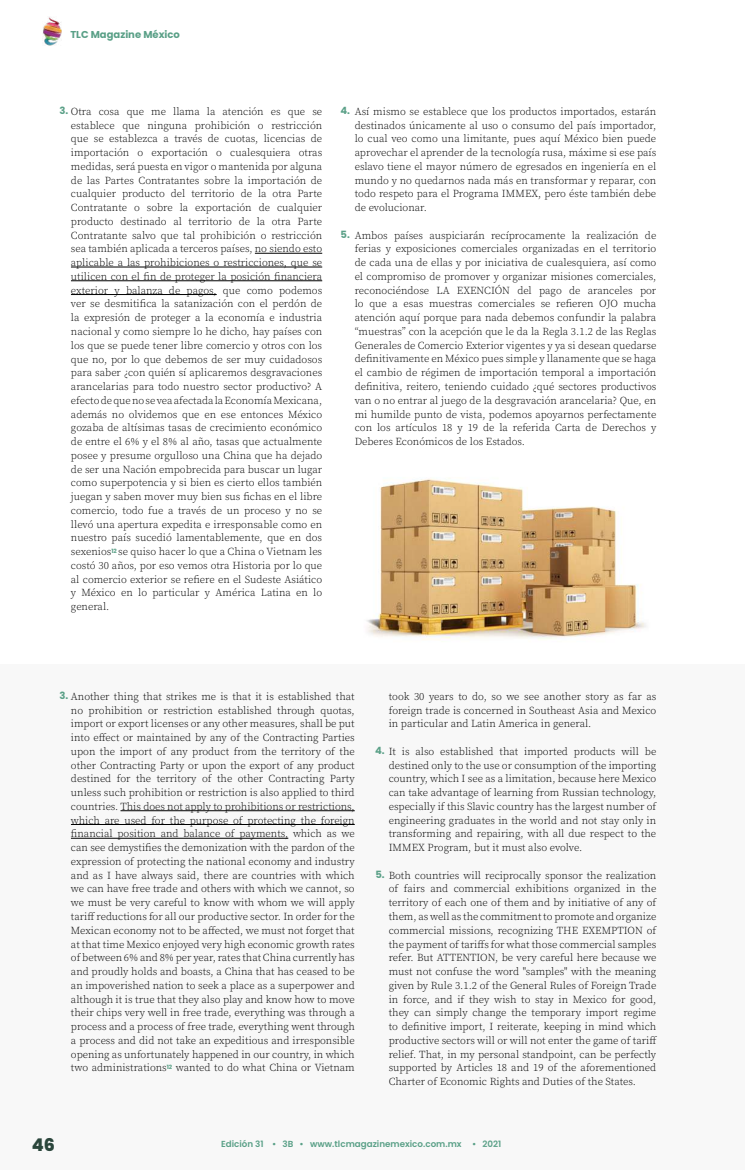
<style>
.page{position:relative;width:745px;height:1170px;background:#fff}
.page>*{position:absolute;margin:0;border:0;box-sizing:border-box;transform-origin:0 0}
.t1{font:800 17.5px "Poppins";color:#2b463c}
.t2{font:300 10.62px/13.8px "Source Serif Pro";color:#000;text-align:justify}
.t3{font:700 10px "Poppins";color:#5aa087}
.t4{font:600 8.75px "Poppins";color:#5aa087}
.s1{font-family:"Poppins";font-weight:700;font-size:10px;color:#5aa087}
</style>
<div class="page">
<div style="left:0;top:664px;width:744px;height:505px;background:#f8f8f8"></div>
<hr style="left:255px;top:253px;width:67px;height:1px;background:#000">
<hr style="left:71px;top:267px;width:251px;height:1px;background:#000">
<hr style="left:71px;top:280px;width:251px;height:1px;background:#000">
<hr style="left:71px;top:294px;width:145px;height:1px;background:#000">
<hr style="left:120px;top:810px;width:234px;height:1px;background:#000">
<hr style="left:71px;top:824px;width:283px;height:1px;background:#000">
<hr style="left:71px;top:837px;width:217px;height:1px;background:#000">
<img style="left:367px;top:478px;width:279px;height:162px">
<img style="left:43px;top:17px;width:19px;height:29px">
<p class="t3" style="left:70px;top:29px;width:111px">TLC Magazine México</p>
<p class="t2" style="left:71px;top:105px;width:253px;text-indent:-12px"><span class="s1">3.</span> Otra cosa que me llama la atención es que se establece que ninguna prohibición o restricción que se establezca a través de cuotas, licencias de importación o exportación o cualesquiera otras medidas, será puesta en vigor o mantenida por alguna de las Partes Contratantes sobre la importación de cualquier producto del territorio de la otra Parte Contratante o sobre la exportación de cualquier producto destinado al territorio de la otra Parte Contratante salvo que tal prohibición o restricción sea también aplicada a terceros países, no siendo esto aplicable a las prohibiciones o restricciones, que se utilicen con el fin de proteger la posición financiera exterior y balanza de pagos, que como podemos ver se desmitifica la satanización con el perdón de la expresión de proteger a la economía e industria nacional y como siempre lo he dicho, hay países con los que se puede tener libre comercio y otros con los que no, por lo que debemos de ser muy cuidadosos para saber ¿con quién sí aplicaremos desgravaciones arancelarias para todo nuestro sector productivo? A efecto de que no se vea afectada la Economía Mexicana, además no olvidemos que en ese entonces México gozaba de altísimas tasas de crecimiento económico de entre el 6% y el 8% al año, tasas que actualmente posee y presume orgulloso una China que ha dejado de ser una Nación empobrecida para buscar un lugar como superpotencia y si bien es cierto ellos también juegan y saben mover muy bien sus fichas en el libre comercio, todo fue a través de un proceso y no se llevó una apertura expedita e irresponsable como en nuestro país sucedió lamentablemente, que en dos sexenios<sup>12</sup> se quiso hacer lo que a China o Vietnam les costó 30 años, por eso vemos otra Historia por lo que al comercio exterior se refiere en el Sudeste Asiático y México en lo particular y América Latina en lo general.</p>
<p class="t2" style="left:354px;top:105px;width:303px">Así mismo se establece que los productos importados, estarán destinados únicamente al uso o consumo del país importador, lo cual veo como una limitante, pues aquí México bien puede aprovechar el aprender de la tecnología rusa, máxime si ese país eslavo tiene el mayor número de egresados en ingeniería en el mundo y no quedarnos nada más en transformar y reparar, con todo respeto para el Programa IMMEX, pero éste también debe de evolucionar.</p>
<p class="t2" style="left:354px;top:228px;width:303px">Ambos países auspiciarán recíprocamente la realización de ferias y exposiciones comerciales organizadas en el territorio de cada una de ellas y por iniciativa de cualesquiera, así como el compromiso de promover y organizar misiones comerciales, reconociéndose LA EXENCIÓN del pago de aranceles por lo que a esas muestras comerciales se refieren OJO mucha atención aquí porque para nada debemos confundir la palabra “muestras” con la acepción que le da la Regla 3.1.2 de las Reglas Generales de Comercio Exterior vigentes y ya si desean quedarse definitivamente en México pues simple y llanamente que se haga el cambio de régimen de importación temporal a importación definitiva, reitero, teniendo cuidado ¿qué sectores productivos van o no entrar al juego de la desgravación arancelaria? Que, en mi humilde punto de vista, podemos apoyarnos perfectamente con los artículos 18 y 19 de la referida Carta de Derechos y Deberes Económicos de los Estados.</p>
<p class="t3" style="left:340px;top:105px;width:11px">4.</p>
<p class="t3" style="left:340px;top:229px;width:11px">5.</p>
<p class="t2" style="left:71px;top:689px;width:285px;text-indent:-12px"><span class="s1">3.</span> Another thing that strikes me is that it is established that no prohibition or restriction established through quotas, import or export licenses or any other measures, shall be put into effect or maintained by any of the Contracting Parties upon the import of any product from the territory of the other Contracting Party or upon the export of any product destined for the territory of the other Contracting Party unless such prohibition or restriction is also applied to third countries. This does not apply to prohibitions or restrictions, which are used for the purpose of protecting the foreign financial position and balance of payments, which as we can see demystifies the demonization with the pardon of the expression of protecting the national economy and industry and as I have always said, there are countries with which we can have free trade and others with which we cannot, so we must be very careful to know with whom we will apply tariff reductions for all our productive sector. In order for the Mexican economy not to be affected, we must not forget that at that time Mexico enjoyed very high economic growth rates of between 6% and 8% per year, rates that China currently has and proudly holds and boasts, a China that has ceased to be an impoverished nation to seek a place as a superpower and although it is true that they also play and know how to move their chips very well in free trade, everything was through a process and a process of free trade, everything went through a process and did not take an expeditious and irresponsible opening as unfortunately happened in our country, in which two administrations<sup>12</sup> wanted to do what China or Vietnam</p>
<p class="t2" style="left:388px;top:689px;width:269px">took 30 years to do, so we see another story as far as foreign trade is concerned in Southeast Asia and Mexico in particular and Latin America in general.</p>
<p class="t2" style="left:388px;top:758px;width:269px">destined only to the use or consumption of the importing country, which I see as a limitation, because here Mexico can take advantage of learning from Russian technology, especially if this Slavic country has the largest number of engineering graduates in the world and not stay only in transforming and repairing, with all due respect to the IMMEX Program, but it must also evolve.</p>
<p class="t2" style="left:388px;top:868px;width:269px">Both countries will reciprocally sponsor the realization of fairs and commercial exhibitions organized in the territory of each one of them and by initiative of any of them, as well as the commitment to promote and organize commercial missions, recognizing THE EXEMPTION of the payment of tariffs for what those commercial samples refer. But ATTENTION, be very careful here because we must not confuse the word "samples" with the meaning given by Rule 3.1.2 of the General Rules of Foreign Trade in force, and if they wish to stay in Mexico for good, they can simply change the temporary import regime to definitive import, I reiterate, keeping in mind which productive sectors will or will not enter the game of tariff relief. That, in my personal standpoint, can be perfectly supported by Articles 18 and 19 of the aforementioned Charter of Economic Rights and Duties of the States.</p>
<p class="t2" style="left:375px;top:744px;width:282px"><span class="s1">4.</span> It is also established that imported products will be</p>
<p class="t3" style="left:375px;top:868px;width:11px">5.</p>
<h1 class="t1" style="left:32px;top:1134px;width:25px">46</h1>
<p class="t4" style="left:221px;top:1138px;width:282px">Edición 31 • 3B • www.tlcmagazinemexico.com.mx • 2021</p>
</div>
